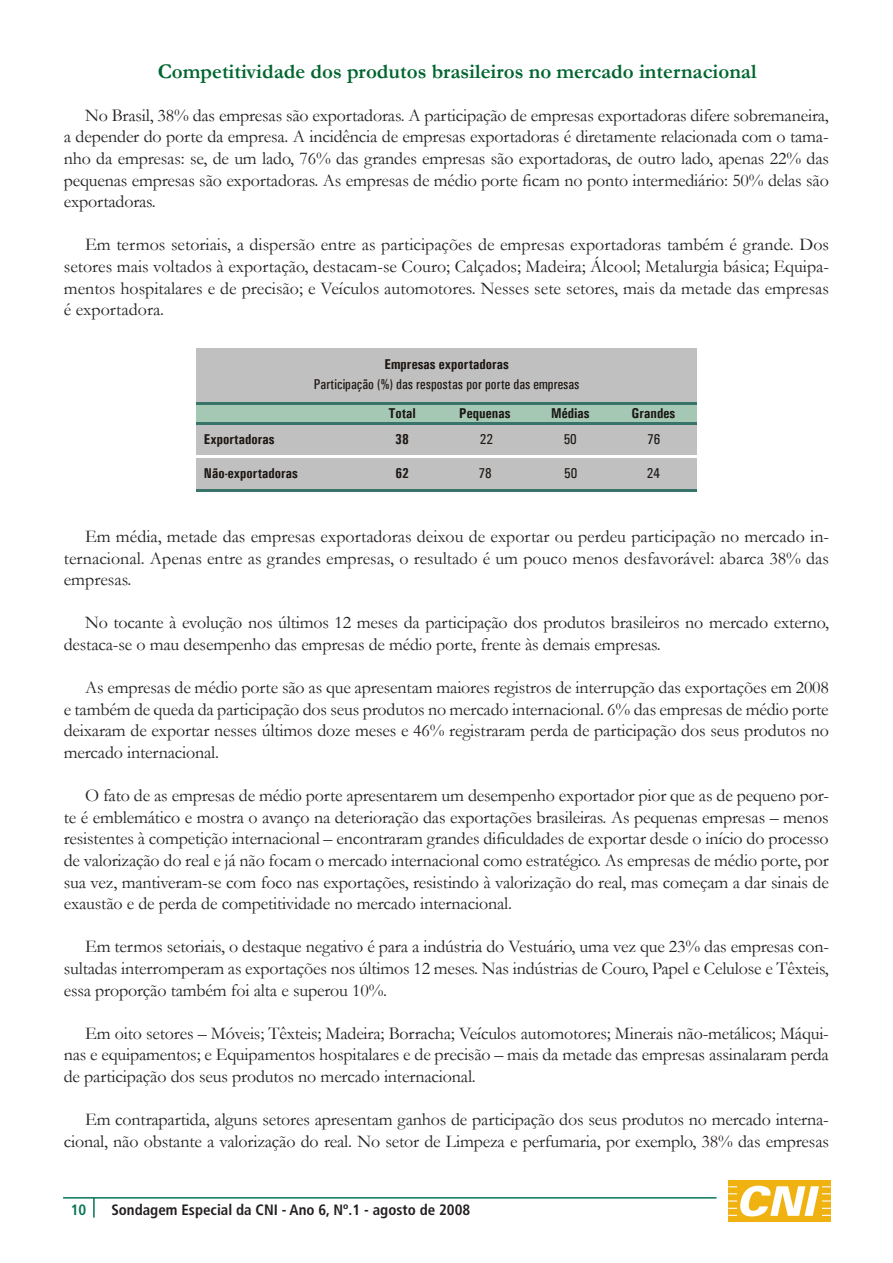
<style>
.page{position:relative;width:893px;height:1263px;background:#fff}
.page>*{position:absolute;margin:0;border:0;box-sizing:border-box;transform-origin:0 0}
.t1{font:700 21px "Garamond";color:#00652e}
.t2{font:18px/21.6px "Garamond";letter-spacing:-.01em;color:#231f20;text-align:justify}
.t3{font:700 condensed 15px "Frutiger";color:#231f20}
.t4{font:700 condensed 15px "Frutiger";color:#087456}
.t5{font:700 14.25px "Univers Condensed";color:#1c1713}
.t6{font:14.25px "Univers Condensed";color:#1c1713}
</style>
<div class="page">
<div style="left:728px;top:1180px;width:103px;height:42px;background:#efb211"></div>
<svg style="left:728px;top:1186px;width:103px;height:30px"></svg>
<hr style="left:63px;top:1197px;width:653px;height:1px;background:#087456">
<svg style="left:93px;top:1198px;width:2px;height:19px"></svg>
<div style="left:196px;top:422px;width:501px;height:67px;background:#c1c0c0"></div>
<div style="left:196px;top:348px;width:501px;height:55px;background:#c1c0c0"></div>
<div style="left:196px;top:403px;width:501px;height:20px;background:#a5c8b5"></div>
<hr style="left:196px;top:489px;width:501px;height:3px;background:#39746a">
<hr style="left:196px;top:455px;width:501px;height:3px;background:#fff">
<hr style="left:196px;top:402px;width:501px;height:2px;background:#39746a">
<hr style="left:196px;top:422px;width:501px;height:2px;background:#39746a">
<p class="t1" style="left:158px;top:57px;width:600px">Competitividade dos produtos brasileiros no mercado internacional</p>
<p class="t2" style="left:64px;top:104px;width:767px;text-indent:21px">No Brasil, 38% das empresas são exportadoras. A participação de empresas exportadoras difere sobremaneira, a depender do porte da empresa. A incidência de empresas exportadoras é diretamente relacionada com o tama&shy;nho da empresas: se, de um lado, 76% das grandes empresas são exportadoras, de outro lado, apenas 22% das pequenas empresas são exportadoras. As empresas de médio porte ficam no ponto intermediário: 50% delas são exportadoras.</p>
<p class="t2" style="left:64px;top:233px;width:767px;text-indent:21px">Em termos setoriais, a dispersão entre as participações de empresas exportadoras também é grande. Dos setores mais voltados à exportação, destacam-se Couro; Calçados; Madeira; Álcool; Metalurgia básica; Equipa&shy;mentos hospitalares e de precisão; e Veículos automotores. Nesses sete setores, mais da metade das empresas é exportadora.</p>
<p class="t5" style="left:385px;top:356px;width:126px">Empresas exportadoras</p>
<p class="t6" style="left:314px;top:376px;width:267px">Participação (%) das respostas por porte das empresas</p>
<p class="t5" style="left:204px;top:431px;width:72px">Exportadoras</p>
<p class="t5" style="left:204px;top:464px;width:96px">Não-exportadoras</p>
<p class="t5" style="left:388px;top:404px;width:29px">Total</p>
<p class="t5" style="left:459px;top:404px;width:53px">Pequenas</p>
<p class="t5" style="left:551px;top:405px;width:40px">Médias</p>
<p class="t5" style="left:632px;top:405px;width:45px">Grandes</p>
<p class="t5" style="left:395px;top:431px;width:15px">38</p>
<p class="t5" style="left:395px;top:464px;width:15px">62</p>
<p class="t6" style="left:480px;top:431px;width:15px">22</p>
<p class="t6" style="left:478px;top:465px;width:15px">78</p>
<p class="t6" style="left:564px;top:431px;width:15px">50</p>
<p class="t6" style="left:564px;top:465px;width:15px">50</p>
<p class="t6" style="left:647px;top:431px;width:15px">76</p>
<p class="t6" style="left:647px;top:465px;width:15px">24</p>
<p class="t2" style="left:64px;top:525px;width:767px;text-indent:21px">Em média, metade das empresas exportadoras deixou de exportar ou perdeu participação no mercado in&shy;ternacional. Apenas entre as grandes empresas, o resultado é um pouco menos desfavorável: abarca 38% das empresas.</p>
<p class="t2" style="left:64px;top:611px;width:767px;text-indent:21px">No tocante à evolução nos últimos 12 meses da participação dos produtos brasileiros no mercado externo, destaca-se o mau desempenho das empresas de médio porte, frente às demais empresas.</p>
<p class="t2" style="left:64px;top:676px;width:767px;text-indent:21px">As empresas de médio porte são as que apresentam maiores registros de interrupção das exportações em 2008 e também de queda da participação dos seus produtos no mercado internacional. 6% das empresas de médio porte deixaram de exportar nesses últimos doze meses e 46% registraram perda de participação dos seus produtos no mercado internacional.</p>
<p class="t2" style="left:64px;top:784px;width:767px;text-indent:21px">O fato de as empresas de médio porte apresentarem um desempenho exportador pior que as de pequeno por&shy;te é emblemático e mostra o avanço na deterioração das exportações brasileiras. As pequenas empresas – menos resistentes à competição internacional – encontraram grandes dificuldades de exportar desde o início do processo de valorização do real e já não focam o mercado internacional como estratégico. As empresas de médio porte, por sua vez, mantiveram-se com foco nas exportações, resistindo à valorização do real, mas começam a dar sinais de exaustão e de perda de competitividade no mercado internacional.</p>
<p class="t2" style="left:64px;top:935px;width:767px;text-indent:21px">Em termos setoriais, o destaque negativo é para a indústria do Vestuário, uma vez que 23% das empresas con&shy;sultadas interromperam as exportações nos últimos 12 meses. Nas indústrias de Couro, Papel e Celulose e Têxteis, essa proporção também foi alta e superou 10%.</p>
<p class="t2" style="left:64px;top:1022px;width:767px;text-indent:21px">Em oito setores – Móveis; Têxteis; Madeira; Borracha; Veículos automotores; Minerais não-metálicos; Máqui&shy;nas e equipamentos; e Equipamentos hospitalares e de precisão – mais da metade das empresas assinalaram perda de participação dos seus produtos no mercado internacional.</p>
<p class="t2" style="left:64px;top:1108px;width:767px;text-align:right">Em contrapartida, alguns setores apresentam ganhos de participação dos seus produtos no mercado interna&shy;cional, não obstante a valorização do real. No setor de Limpeza e perfumaria, por exemplo, 38% das empresas</p>
<p class="t4" style="left:71px;top:1201px;width:17px">10</p>
<p class="t3" style="left:111px;top:1201px;width:360px">Sondagem Especial da CNI - Ano 6, Nº.1 - agosto de 2008</p>
</div>
